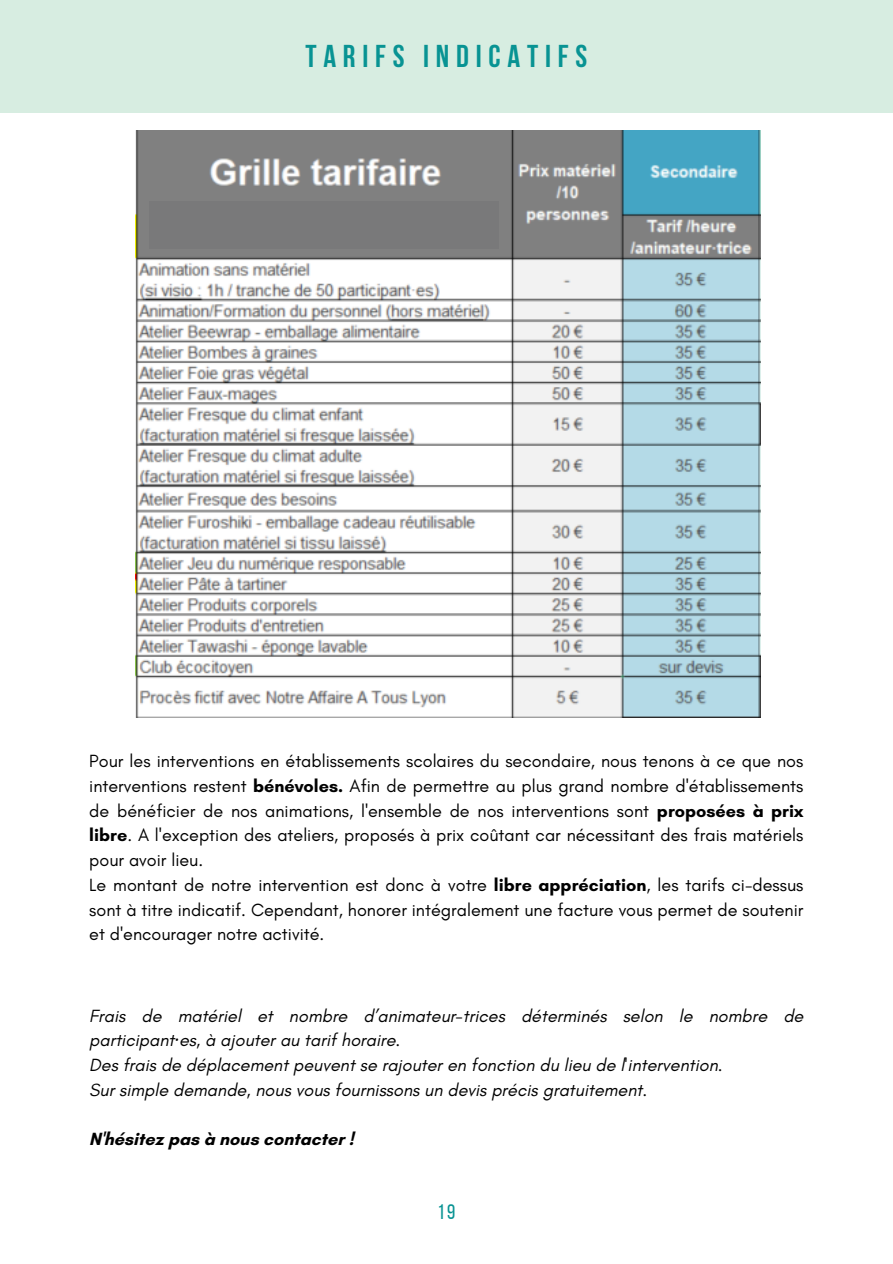
<style>
.page{position:relative;width:893px;height:1264px;background:#fff}
.page>*{position:absolute;margin:0;border:0;box-sizing:border-box;transform-origin:0 0}
.t1{font:700 31.5px "Bebas Neue";letter-spacing:.215em;color:#089393}
.t2{font:21px "Bebas Neue";color:#089393}
.t3{font:18px/24.8px "Glacial Indifference";color:#000;text-align:justify}
.t4{font:italic 18px/24.8px "Glacial Indifference";color:#000}
.t5{font:700 18px "Glacial Indifference";color:#000}
.s1{font-weight:700}
.s2{font-family:"Noto Sans"}
</style>
<div class="page">
<div style="left:0;top:0;width:892px;height:113px;background:#d7ede1"></div>
<img style="left:136px;top:131px;width:624px;height:587px">
<div style="left:149px;top:201px;width:350px;height:47px;background:#79797a"></div>
<p class="t1" style="left:305px;top:44px;width:283px">TARIFS INDICATIFS</p>
<p class="t3" style="left:89px;top:748px;width:715px">Pour les interventions en établissements scolaires du secondaire, nous tenons à ce que nos interventions restent <span class="s1">bénévoles.</span> Afin de permettre au plus grand nombre d'établissements de bénéficier de nos animations, l'ensemble de nos interventions sont <span class="s1">proposées à prix libre</span>. A l'exception des ateliers, proposés à prix coûtant car nécessitant des frais matériels pour avoir lieu.</p>
<p class="t3" style="left:89px;top:872px;width:715px">Le montant de notre intervention est donc à votre <span class="s1">libre appréciation</span>, les tarifs ci-dessus sont à titre indicatif. Cependant, honorer intégralement une facture vous permet de soutenir et d'encourager notre activité.</p>
<p class="t4" style="left:89px;top:1002px;width:715px">Frais de matériel et nombre d’animateur-trices déterminés selon le nombre de participant<span class="s2">·</span>es, à ajouter au tarif horaire.</p>
<p class="t4" style="left:89px;top:1052px;width:635px">Des frais de déplacement peuvent se rajouter en fonction du lieu de l'intervention.</p>
<p class="t4" style="left:89px;top:1077px;width:559px">Sur simple demande, nous vous fournissons un devis précis gratuitement.</p>
<p class="t5" style="left:89px;top:1128px;width:266px">N'hésitez pas à nous contacter !</p>
<p class="t2" style="left:437px;top:1203px;width:19px">19</p>
</div>
